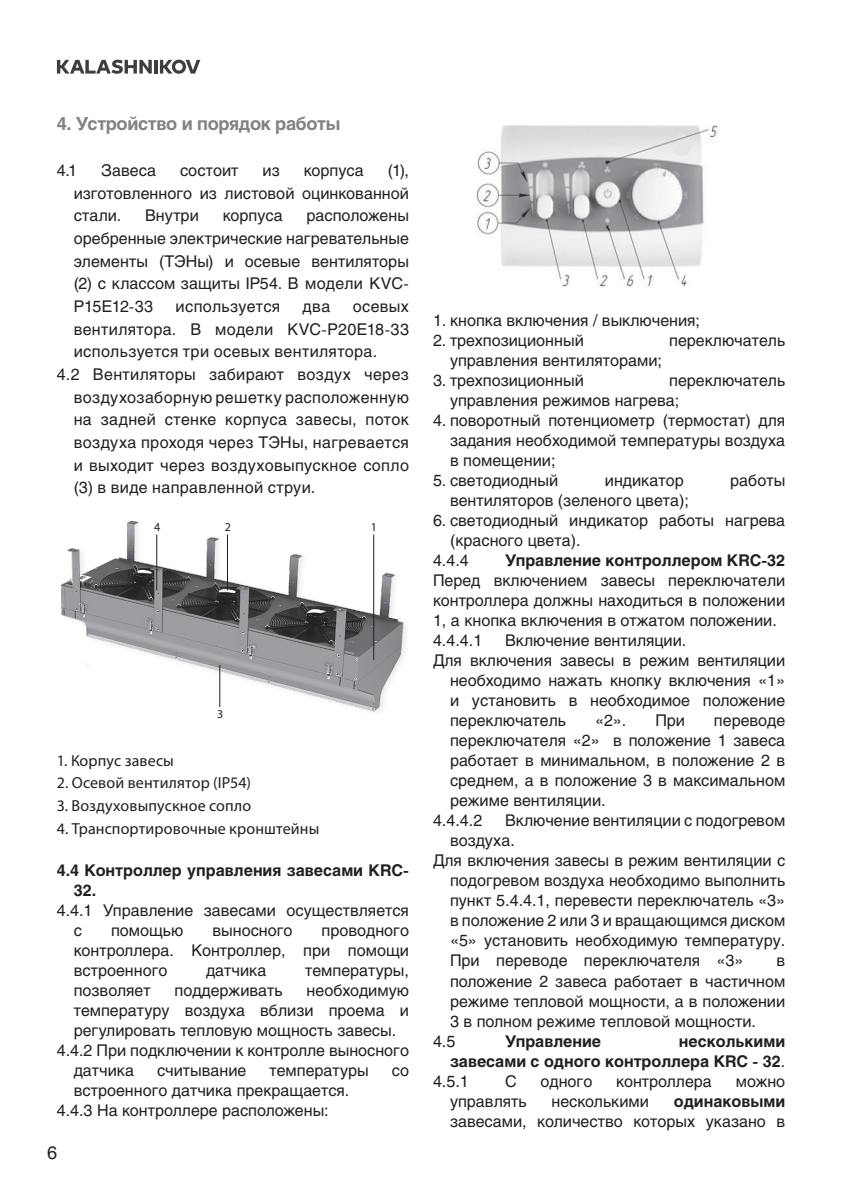
<style>
.page{position:relative;width:842px;height:1191px;background:#fff}
.page>*{position:absolute;margin:0;border:0;box-sizing:border-box;transform-origin:0 0}
.t1{font:700 18px "Helios C";letter-spacing:-.02em;color:#808285}
.t2{font:18px "Helios C";color:#231f20}
.t3{font:16px/20px "Helios C";color:#231f20;text-align:justify}
.t4{font:700 16px/20px "Helios C";color:#231f20;text-align:right}
.t5{font:16px "Myriad Pro";letter-spacing:.01em;color:#231f20}
.t6{font:16px "Helios C";letter-spacing:.02em;color:#231f20}
.t7{font:12px "Myriad Pro";color:#231f20}
.s1{font-weight:400}
.s2{font-weight:700}
</style>
<div class="page">
<svg style="left:57px;top:60px;width:95px;height:14px"></svg>
<hr style="left:154px;top:60px;width:4px;height:14px;background:#3e3e3f">
<svg style="left:160px;top:60px;width:40px;height:14px"></svg>
<img style="left:476px;top:125px;width:242px;height:162px">
<img style="left:60px;top:520px;width:346px;height:192px">
<hr style="left:373px;top:534px;width:1px;height:126px;background:#231f20">
<hr style="left:227px;top:534px;width:1px;height:56px;background:#231f20">
<hr style="left:156px;top:534px;width:1px;height:56px;background:#231f20">
<hr style="left:219px;top:665px;width:1px;height:42px;background:#231f20">
<p class="t1" style="left:57px;top:114px;width:285px">4. Устройство и порядок работы</p>
<p class="t3" style="left:57px;top:160px;width:22px">4.1</p>
<p class="t3" style="left:101px;top:160px;width:56px">Завеса</p>
<p class="t3" style="left:180px;top:160px;width:60px">состоит</p>
<p class="t3" style="left:263px;top:160px;width:19px">из</p>
<p class="t3" style="left:304px;top:160px;width:61px">корпуса</p>
<p class="t3" style="left:74px;top:159px;width:337px;line-height:22.6px;text-indent:314px">(1), изготовленного из листовой оцинкованной стали.</p>
<p class="t3" style="left:145px;top:205px;width:55px">Внутри</p>
<p class="t3" style="left:223px;top:205px;width:61px">корпуса</p>
<p class="t3" style="left:74px;top:204px;width:337px;line-height:22.6px;text-indent:233px">расположены оребренные электрические нагревательные элементы (ТЭНы) и осевые вентиляторы (2) с классом защиты IP54. В модели KVC-P15E12-33</p>
<p class="t3" style="left:74px;top:295px;width:337px;line-height:22.6px;text-indent:279px">осевых вентилятора. В модели KVC-P20E18-33 используется три осевых вентилятора.</p>
<p class="t3" style="left:74px;top:363px;width:337px;line-height:22.6px;text-indent:-17px">4.2 Вентиляторы забирают воздух через воздухозаборную решетку расположенную на задней стенке корпуса завесы, поток воздуха проходя через ТЭНы, нагревается и выходит через воздуховыпускное сопло (3) в виде направленной струи.</p>
<p class="t6" style="left:175px;top:297px;width:106px">используется</p>
<p class="t3" style="left:303px;top:296px;width:29px">два</p>
<p class="t7" style="left:154px;top:520px;width:8px">4</p>
<p class="t7" style="left:225px;top:520px;width:8px">2</p>
<p class="t7" style="left:371px;top:520px;width:8px">1</p>
<p class="t7" style="left:217px;top:706px;width:8px">3</p>
<p class="t5" style="left:57px;top:750px;width:119px">1. Корпус завесы</p>
<p class="t5" style="left:57px;top:773px;width:196px">2. Осевой вентилятор (IP54)</p>
<p class="t5" style="left:57px;top:795px;width:196px">3. Воздуховыпускное сопло</p>
<p class="t5" style="left:57px;top:818px;width:264px">4. Транспортировочные кронштейны</p>
<p class="t4" style="left:74px;top:860px;width:337px;text-align:left;text-indent:-17px">4.4 Контроллер управления завесами KRC-<br>32.</p>
<p class="t3" style="left:74px;top:900px;width:337px;text-indent:-17px">4.4.1 Управление завесами осуществляется с</p>
<p class="t3" style="left:74px;top:920px;width:337px;text-indent:248px">проводного контроллера. Контроллер, при помощи встроенного</p>
<p class="t3" style="left:111px;top:920px;width:74px">помощью</p>
<p class="t3" style="left:213px;top:920px;width:81px">выносного</p>
<p class="t3" style="left:206px;top:960px;width:62px">датчика</p>
<p class="t3" style="left:305px;top:960px;width:105px">температуры,</p>
<p class="t3" style="left:74px;top:980px;width:337px;text-indent:233px">необходимую температуру воздуха вблизи проема и регулировать тепловую мощность завесы.</p>
<p class="t3" style="left:74px;top:1040px;width:337px;text-indent:-17px">4.4.2 При подключении к контролле выносного датчика</p>
<p class="t3" style="left:74px;top:980px;width:78px">позволяет</p>
<p class="t3" style="left:174px;top:980px;width:110px">поддерживать</p>
<p class="t3" style="left:157px;top:1060px;width:91px">считывание</p>
<p class="t3" style="left:269px;top:1060px;width:101px">температуры</p>
<p class="t3" style="left:392px;top:1060px;width:19px">со</p>
<p class="t3" style="left:74px;top:1080px;width:277px">встроенного датчика прекращается.</p>
<p class="t3" style="left:57px;top:1100px;width:274px">4.4.3 На контроллере расположены:</p>
<p class="t2" style="left:47px;top:1141px;width:12px">6</p>
<p class="t3" style="left:433px;top:310px;width:269px">1. кнопка включения / выключения;</p>
<p class="t3" style="left:433px;top:330px;width:152px">2. трехпозиционный</p>
<p class="t3" style="left:669px;top:330px;width:118px">переключатель</p>
<p class="t3" style="left:450px;top:350px;width:214px">управления вентиляторами;</p>
<p class="t3" style="left:433px;top:370px;width:152px">3. трехпозиционный</p>
<p class="t3" style="left:450px;top:370px;width:337px;text-indent:219px">переключатель управления режимов нагрева;</p>
<p class="t3" style="left:450px;top:410px;width:337px;text-indent:-17px">4. поворотный потенциометр (термостат) для задания необходимой температуры воздуха в помещении;</p>
<p class="t3" style="left:433px;top:470px;width:127px">5. светодиодный</p>
<p class="t3" style="left:605px;top:470px;width:80px">индикатор</p>
<p class="t3" style="left:730px;top:470px;width:57px">работы</p>
<p class="t3" style="left:450px;top:490px;width:240px">вентиляторов (зеленого цвета);</p>
<p class="t3" style="left:450px;top:510px;width:337px;text-indent:-17px">6. светодиодный индикатор работы нагрева (красного цвета).</p>
<p class="t3" style="left:433px;top:550px;width:37px">4.4.4</p>
<p class="t4" style="left:505px;top:550px;width:282px">Управление контроллером KRC-32</p>
<p class="t3" style="left:433px;top:570px;width:354px">Перед включением завесы переключатели контроллера должны находиться в положении 1, а кнопка включения в отжатом положении.</p>
<p class="t3" style="left:433px;top:630px;width:51px">4.4.4.1</p>
<p class="t3" style="left:505px;top:630px;width:183px">Включение вентиляции.</p>
<p class="t3" style="left:450px;top:650px;width:337px;text-indent:-17px">Для включения завесы в режим вентиляции необходимо нажать кнопку включения «1» и установить в необходимое положение переключатель</p>
<p class="t3" style="left:595px;top:710px;width:33px">«2».</p>
<p class="t3" style="left:655px;top:710px;width:31px">При</p>
<p class="t3" style="left:450px;top:710px;width:337px;text-indent:264px">переводе переключателя «2» в положение 1 завеса работает в минимальном, в положение 2 в среднем, а в положение 3 в максимальном режиме вентиляции.</p>
<p class="t3" style="left:433px;top:810px;width:51px">4.4.4.2</p>
<p class="t3" style="left:450px;top:810px;width:337px;text-indent:55px">Включение вентиляции с подогревом воздуха.</p>
<p class="t3" style="left:450px;top:850px;width:337px;text-indent:-17px">Для включения завесы в режим вентиляции с подогревом воздуха необходимо выполнить пункт 5.4.4.1, перевести переключатель «3» в положение 2 или 3 и вращающимся диском «5» установить необходимую температуру.<br>При переводе переключателя «3»</p>
<p class="t3" style="left:450px;top:950px;width:337px;text-indent:327px">в положение 2 завеса работает в частичном режиме тепловой мощности, а в положении 3 в полном режиме тепловой мощности.</p>
<p class="t3" style="left:433px;top:1030px;width:24px">4.5</p>
<p class="t4" style="left:505px;top:1030px;width:98px">Управление</p>
<p class="t4" style="left:450px;top:1030px;width:337px">несколькими<br>завесами с одного контроллера KRC - 32<span class="s1">.</span></p>
<p class="t3" style="left:433px;top:1070px;width:37px">4.5.1</p>
<p class="t3" style="left:505px;top:1070px;width:13px">С</p>
<p class="t3" style="left:541px;top:1070px;width:53px">одного</p>
<p class="t3" style="left:616px;top:1070px;width:97px">контроллера</p>
<p class="t3" style="left:736px;top:1070px;width:51px">можно</p>
<p class="t3" style="left:450px;top:1090px;width:78px">управлять</p>
<p class="t3" style="left:552px;top:1090px;width:99px">несколькими</p>
<p class="t3" style="left:450px;top:1090px;width:337px;text-align:right"><span class="s2">одинаковыми<br></span>завесами, количество которых указано в</p>
</div>
